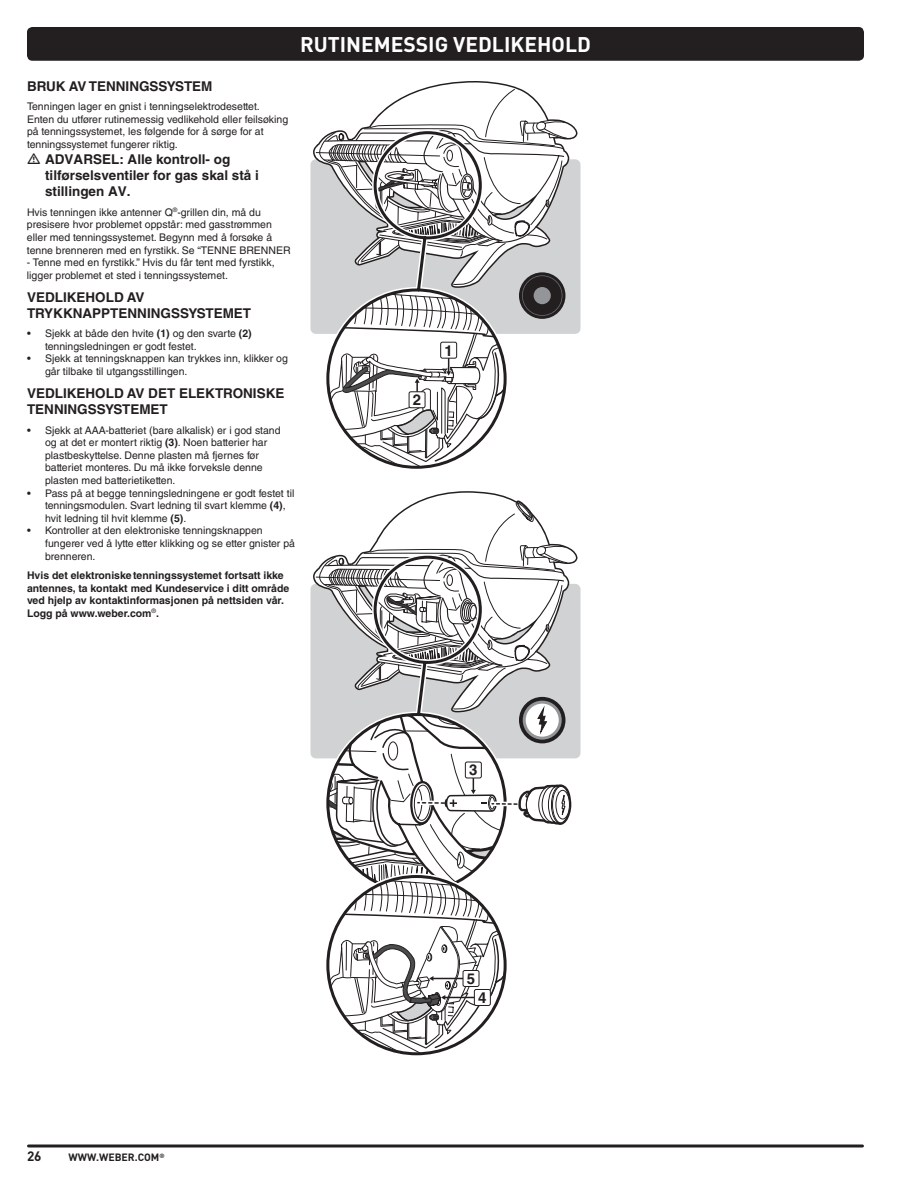
<style>
.page{position:relative;width:918px;height:1188px;background:#fff}
.page>*{position:absolute;margin:0;border:0;box-sizing:border-box;transform-origin:0 0}
.t1{font:700 21px "DIN Pro";color:#fff}
.t2{font:700 15px "Helvetica LT Std";color:#231f20}
.t3{font:700 13.5px/16.2px "Helvetica LT Std";color:#231f20}
.t4{font:700 13.5px "DIN Pro";color:#231f20}
.t5{font:10.5px/12.6px "Helvetica LT Std";color:#231f20}
.t6{font:700 10.5px/12.6px "Helvetica LT Std";color:#231f20}
.t7{font:700 10.5px "DIN Pro";color:#231f20}
.s1{font-weight:700}
</style>
<div class="page">
<div style="left:27px;top:27px;width:837px;height:34px;background:#231f20;border-radius:5px"></div>
<svg style="left:28px;top:1144px;width:834px;height:4px;background:#595657"></svg>
<div style="left:310px;top:584px;width:270px;height:174px;background:#d1d2d4;border-radius:5px"></div>
<div style="left:310px;top:159px;width:270px;height:175px;background:#d1d2d4;border-radius:5px"></div>
<svg style="left:313px;top:81px;width:265px;height:79px"></svg>
<svg style="left:316px;top:89px;width:255px;height:966px"></svg>
<div style="left:534px;top:287px;width:17px;height:17px;background:#939598;border-radius:50%"></div>
<h1 class="t1" style="left:300px;top:27px;width:292px">RUTINEMESSIG VEDLIKEHOLD</h1>
<p class="t3" style="left:27px;top:78px;width:187px">BRUK AV TENNINGSSYSTEM</p>
<p class="t5" style="left:27px;top:100px;width:263px">Tenningen lager en gnist i tenningselektrodesettet.<br>Enten du utfører rutinemessig vedlikehold eller feilsøking på tenningssystemet, les følgende for å sørge for at tenningssystemet fungerer riktig.</p>
<p class="t3" style="left:45px;top:151px;width:215px">ADVARSEL: Alle kontroll- og tilførselsventiler for gas skal stå i stillingen AV.</p>
<p class="t5" style="left:27px;top:206px;width:265px">Hvis tenningen ikke antenner Q<sup>®</sup>-grillen din, må du presisere hvor problemet oppstår: med gasstrømmen eller med tenningssystemet. Begynn med å forsøke å tenne brenneren med en fyrstikk. Se “TENNE BRENNER</p>
<p class="t5" style="left:27px;top:256px;width:249px">- Tenne med en fyrstikk.” Hvis du får tent med fyrstikk, ligger problemet et sted i tenningssystemet.</p>
<p class="t3" style="left:27px;top:289px;width:226px">VEDLIKEHOLD AV<br>TRYKKNAPPTENNINGSSYSTEMET</p>
<p class="t5" style="left:45px;top:327px;width:208px;text-indent:-18px">• Sjekk at både den hvite <span class="s1">(1)</span> og den svarte <span class="s1">(2) </span>tenningsledningen er godt festet.</p>
<p class="t5" style="left:45px;top:352px;width:244px;text-indent:-18px">• Sjekk at tenningsknappen kan trykkes inn, klikker og går tilbake til utgangsstillingen.</p>
<p class="t3" style="left:27px;top:385px;width:259px">VEDLIKEHOLD AV DET ELEKTRONISKE<br>TENNINGSSYSTEMET</p>
<p class="t5" style="left:45px;top:424px;width:237px;text-indent:-18px">• Sjekk at AAA-batteriet (bare alkalisk) er i god stand og at det er montert riktig <span class="s1">(3)</span>. Noen batterier har plastbeskyttelse. Denne plasten må fjernes før batteriet monteres. Du må ikke forveksle denne plasten med batterietiketten.</p>
<p class="t5" style="left:45px;top:487px;width:251px;text-indent:-18px">• Pass på at begge tenningsledningene er godt festet til tenningsmodulen. Svart ledning til svart klemme <span class="s1">(4)</span>, hvit ledning til hvit klemme <span class="s1">(5)</span>.</p>
<p class="t5" style="left:45px;top:524px;width:251px;text-indent:-18px">• Kontroller at den elektroniske tenningsknappen fungerer ved å lytte etter klikking og se etter gnister på brenneren.</p>
<p class="t6" style="left:27px;top:569px;width:264px">Hvis det elektroniske tenningssystemet fortsatt ikke antennes, ta kontakt med Kundeservice i ditt område ved hjelp av kontaktinformasjonen på nettsiden vår.<br>Logg på www.weber.com<sup>®</sup>.</p>
<p class="t4" style="left:27px;top:1145px;width:16px">26</p>
<p class="t7" style="left:69px;top:1148px;width:98px">WWW.WEBER.COM<sup>®</sup></p>
<h2 class="t2" style="left:413px;top:391px;width:10px">2</h2>
<h2 class="t2" style="left:444px;top:341px;width:10px">1</h2>
<h2 class="t2" style="left:469px;top:761px;width:10px">3</h2>
<h2 class="t2" style="left:467px;top:969px;width:10px">5</h2>
<h2 class="t2" style="left:478px;top:988px;width:10px">4</h2>
</div>
